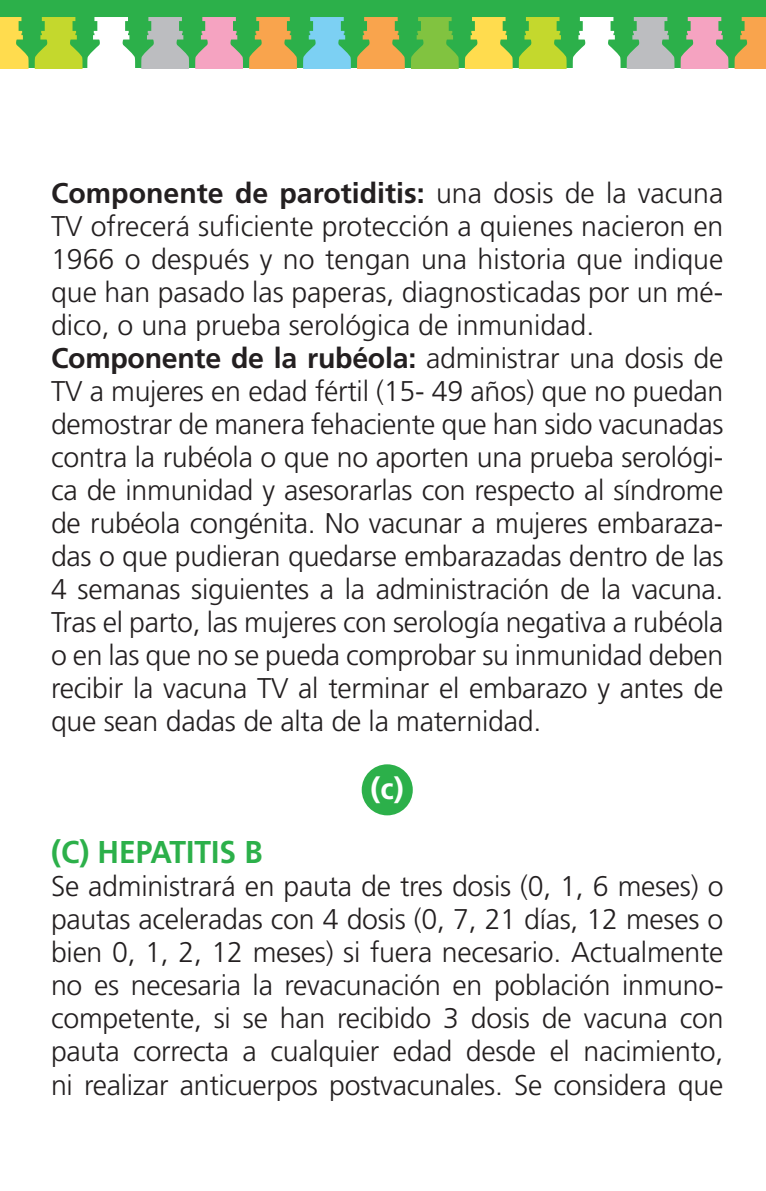
<style>
.page{position:relative;width:766px;height:1191px;background:#fff}
.page>*{position:absolute;margin:0;border:0;box-sizing:border-box;transform-origin:0 0}
.t1{font:700 31.5px "Frutiger";color:#2cb04a;scale:.95 1}
.t2{font:700 30px "Frutiger";color:#fff}
.t3{font:300 28.5px/33px "Frutiger";letter-spacing:-.01em;color:#231f20}
.s1{font-weight:700}
</style>
<div class="page">
<div style="left:361px;top:764px;width:51px;height:51px;background:#2cb04a;border-radius:50%"></div>
<div style="left:0;top:4px;width:5px;height:64px;background:#2cb04a"></div>
<div style="left:4px;top:0;width:761px;height:68px;background:#2cb04a"></div>
<svg style="left:195px;top:17px;width:48px;height:51px"></svg>
<svg style="left:0;top:17px;width:135px;height:51px"></svg>
<svg style="left:141px;top:17px;width:48px;height:51px"></svg>
<svg style="left:680px;top:17px;width:48px;height:51px"></svg>
<svg style="left:626px;top:17px;width:48px;height:51px"></svg>
<svg style="left:249px;top:17px;width:371px;height:51px"></svg>
<svg style="left:734px;top:17px;width:31px;height:51px"></svg>
<svg style="left:0;top:0;width:4px;height:4px"></svg>
<p class="t3" style="left:51px;top:177px;width:673px"><span class="s1">Componente de parotiditis:</span> una dosis de la vacuna TV ofrecerá suficiente protección a quienes nacieron en 1966 o después y no tengan una historia que indique que han pasado las paperas, diagnosticadas por un mé&shy;dico, o una prueba serológica de inmunidad.<br><span class="s1">Componente de la rubéola:</span> administrar una dosis de TV a mujeres en edad fértil (15- 49 años) que no puedan demostrar de manera fehaciente que han sido vacunadas contra la rubéola o que no aporten una prueba serológi&shy;ca de inmunidad y asesorarlas con respecto al síndrome de rubéola congénita. No vacunar a mujeres embaraza&shy;das o que pudieran quedarse embarazadas dentro de las 4 semanas siguientes a la administración de la vacuna.<br>Tras el parto, las mujeres con serología negativa a rubéola o en las que no se pueda comprobar su inmunidad deben recibir la vacuna TV al terminar el embarazo y antes de que sean dadas de alta de la maternidad.</p>
<p class="t2" style="left:370px;top:771px;width:35px">(c)</p>
<p class="t1" style="left:51px;top:834px;width:224px">(C) HEPATITIS B</p>
<p class="t3" style="left:51px;top:870px;width:673px;text-align:justify">Se administrará en pauta de tres dosis (0, 1, 6 meses) o pautas aceleradas con 4 dosis (0, 7, 21 días, 12 meses o bien 0, 1, 2, 12 meses) si fuera necesario. Actualmente no es necesaria la revacunación en población inmuno&shy;competente, si se han recibido 3 dosis de vacuna con pauta correcta a cualquier edad desde el nacimiento, ni realizar anticuerpos postvacunales. Se considera que</p>
</div>
